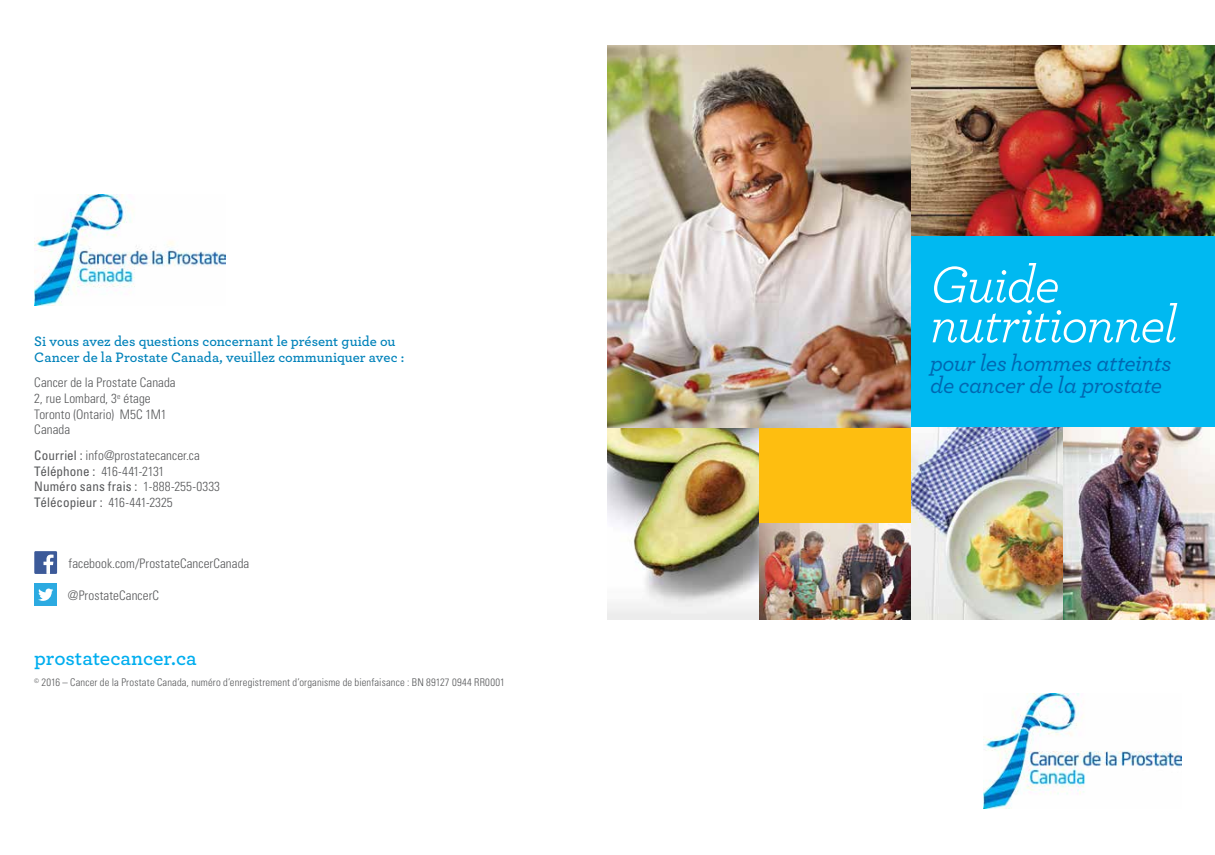
<style>
.page{position:relative;width:1215px;height:855px;background:#fff}
.page>*{position:absolute;margin:0;border:0;box-sizing:border-box;transform-origin:0 0}
.t1{font:italic 53.75px/40px "Archer";letter-spacing:-.035em;color:#fff}
.t2{font:23.75px/21.4px "Archer Medium LF Italic";letter-spacing:-.02em;color:#0067b1}
.t3{font:600 21.25px "Archer";letter-spacing:-.005em;color:#00aeef}
.t4{font:600 14.38px/16.2px "Archer";color:#0082ba}
.t5{font:300 condensed 13.12px/15.6px "Univers";letter-spacing:.005em;color:#58595b}
.t6{font:300 condensed 10.62px "Univers";letter-spacing:.015em;color:#58595b}
.s1{font-weight:400}
</style>
<div class="page">
<img style="left:608px;top:428px;width:151px;height:191px">
<img style="left:608px;top:45px;width:303px;height:383px">
<div style="left:759px;top:428px;width:152px;height:96px;background:#febe10"></div>
<img style="left:759px;top:524px;width:152px;height:95px">
<img style="left:911px;top:45px;width:304px;height:191px">
<div style="left:911px;top:236px;width:304px;height:192px;background:#00b9f1"></div>
<img style="left:911px;top:428px;width:304px;height:191px">
<div style="left:34px;top:583px;width:23px;height:23px;background:#2caae1"></div>
<svg style="left:38px;top:589px;width:15px;height:12px"></svg>
<div style="left:34px;top:551px;width:23px;height:23px;background:#3c5a99"></div>
<svg style="left:44px;top:555px;width:10px;height:19px"></svg>
<img style="left:984px;top:694px;width:197px;height:114px">
<img style="left:34px;top:194px;width:192px;height:111px">
<p class="t4" style="left:34px;top:332px;width:372px">Si vous avez des questions concernant le présent guide ou<br>Cancer de la Prostate Canada, veuillez communiquer avec :</p>
<p class="t5" style="left:34px;top:375px;width:143px">Cancer de la Prostate Canada<br>2, rue Lombard, 3<sup>e</sup> étage<br>Toronto (Ontario) M5C 1M1<br>Canada</p>
<p class="t5" style="left:34px;top:448px;width:187px"><span class="s1">Courriel :</span> info@prostatecancer.ca<br><span class="s1">Téléphone :</span> 416-441-2131<br><span class="s1">Numéro sans frais :</span> 1-888-255-0333<br><span class="s1">Télécopieur :</span> 416-441-2325</p>
<p class="t5" style="left:69px;top:555px;width:182px">facebook.com/ProstateCancerCanada</p>
<p class="t5" style="left:68px;top:587px;width:93px">@ProstateCancerC</p>
<h3 class="t3" style="left:34px;top:645px;width:164px">prostatecancer.ca</h3>
<p class="t6" style="left:34px;top:676px;width:472px"><sup>©</sup> 2016 – Cancer de la Prostate Canada, numéro d’enregistrement d’organisme de bienfaisance : BN 89127 0944 RR0001</p>
<h1 class="t1" style="left:930px;top:263px;width:249px">Guide nutritionnel</h1>
<h2 class="t2" style="left:930px;top:352px;width:243px">pour les hommes atteints de cancer de la prostate</h2>
</div>
